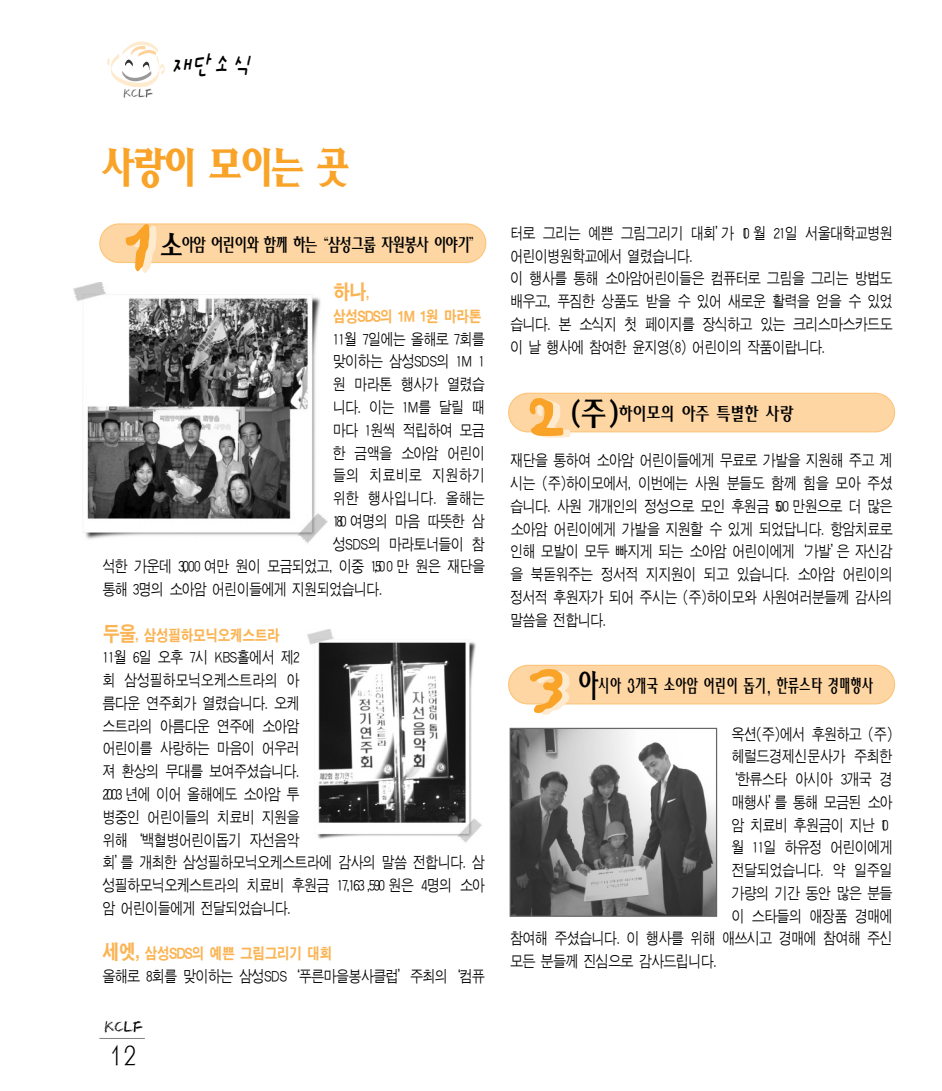
<style>
.page{position:relative;width:942px;height:1091px;background:#fff}
.page>*{position:absolute;margin:0;border:0;box-sizing:border-box;transform-origin:0 0}
.t1{font:52.5px "Sand";color:#f9a328;scale:1.08 1}
.t2{font:42px "Sapph IIB";letter-spacing:-.075em;color:#f9a328;scale:.8 1}
.t3{font:italic 35px "San Ks M";color:#000;scale:.8 1}
.t4{font:24.5px "Sapph IIL";color:#000;scale:.8 1}
.t5{font:21px "J Cbg K";color:#fbb454;scale:.85 1}
.t6{font:17.5px "Sapph IIM";letter-spacing:-.06em;color:#000;scale:.72 1}
.t7{font:17.5px "Sapph IIM";color:#000;scale:.65 1}
.t8{font:17.5px "Sapph IIM";color:#000;scale:.8 1}
.t9{font:15.75px/22.8px "J Cmg J";letter-spacing:-.075em;color:#000;scale:.85 1}
.t10{font:15.75px "J Cbg K";letter-spacing:-.08em;color:#fbb454;scale:.85 1}
.t11{font:15.75px "J Cmg J";letter-spacing:-.055em;color:#000;scale:.85 1}
.t12{font:15.75px "J Cmg J";letter-spacing:-.05em;color:#000;scale:.85 1}
.t13{font:15.75px "J Cmg J";letter-spacing:-.025em;color:#000;scale:.85 1}
.t14{font:15.75px "J Cmg J";letter-spacing:-.01em;color:#000;scale:.85 1}
.s1{color:#feeace}
.s2{font-size:31.5px}
.s3{font-family:"Y Mj O13"}
.s4{font-size:15.75px}
.s5{font-size:21px}
</style>
<div class="page">
<hr style="left:99px;top:1037px;width:46px;height:1px;background:#808080">
<svg style="left:107px;top:41px;width:58px;height:57px"></svg>
<svg style="left:104px;top:1020px;width:39px;height:12px"></svg>
<img style="left:307px;top:629px;width:175px;height:214px">
<img style="left:511px;top:729px;width:204px;height:185px">
<div style="left:509px;top:727px;width:208px;height:189px;border:1px solid #666"></div>
<div style="left:508px;top:393px;width:386px;height:39px;background:#fed6a4;border-radius:19px"></div>
<div style="left:508px;top:392px;width:387px;height:40px;border:1px solid #fdc67d;border-radius:19px"></div>
<div style="left:508px;top:665px;width:386px;height:38px;background:#fed6a4;border-radius:19px"></div>
<div style="left:508px;top:664px;width:387px;height:40px;border:1px solid #fdc67d;border-radius:19px"></div>
<img style="left:73px;top:283px;width:254px;height:261px">
<div style="left:100px;top:224px;width:386px;height:38px;background:#fed6a4;border-radius:19px"></div>
<div style="left:99px;top:223px;width:387px;height:40px;border:1px solid #fdc67d;border-radius:19px"></div>
<h3 class="t3" style="left:171px;top:53px;width:107px">재단소식</h3>
<h2 class="t2" style="left:101px;top:149px;width:312px">사랑이 모이는 곳</h2>
<h1 class="t1" style="left:121px;top:224px;width:43px">1<span class="s1">1</span></h1>
<p class="t6" style="left:160px;top:237px;width:448px"><span class="s2">소</span>아암 어린이와 함께 하는<span class="s3">“</span>삼성그룹 자원봉사 이야기<span class="s3">”</span></p>
<h3 class="t5" style="left:333px;top:282px;width:45px">하나<span class="s4">,</span></h3>
<p class="t10" style="left:333px;top:309px;width:177px">삼성SDS의 1M 1원 마라톤</p>
<p class="t9" style="left:333px;top:328px;width:181px">11월 7일에는 올해로 7회를</p>
<p class="t9" style="left:333px;top:351px;width:181px">맞이하는 삼성SDS의 1M 1</p>
<p class="t9" style="left:333px;top:374px;width:181px">원 마라톤 행사가 열렸습</p>
<p class="t9" style="left:333px;top:397px;width:181px">니다. 이는 1M를 달릴 때</p>
<p class="t9" style="left:333px;top:419px;width:181px">마다 1원씩 적립하여 모금</p>
<p class="t9" style="left:333px;top:442px;width:181px">한 금액을 소아암 어린이</p>
<p class="t14" style="left:333px;top:468px;width:181px">들의 치료비로 지원하기</p>
<p class="t13" style="left:333px;top:491px;width:181px">위한 행사입니다. 올해는</p>
<p class="t9" style="left:333px;top:510px;width:181px">180 여명의 마음 따뜻한 삼</p>
<p class="t9" style="left:333px;top:533px;width:181px">성SDS의 마라토너들이 참</p>
<p class="t9" style="left:102px;top:556px;width:452px">석한 가운데 3,000 여만 원이 모금되었고, 이중 1,500 만 원은 재단을</p>
<p class="t9" style="left:102px;top:579px;width:331px">통해 3명의 소아암 어린이들에게 지원되었습니다.</p>
<p class="t10" style="left:102px;top:627px;width:211px"><span class="s5">두울</span>, 삼성필하모닉오케스트라</p>
<p class="t9" style="left:102px;top:647px;width:452px">11월 6일 오후 7시 KBS홀에서 제2<br>회 삼성필하모닉오케스트라의 아<br>름다운 연주회가 열렸습니다. 오케<br>스트라의 아름다운 연주에 소아암<br>어린이를 사랑하는 마음이 어우러<br>져 환상의 무대를 보여주셨습니다.<br>2003 년에 이어 올해에도 소아암 투<br>병중인 어린이들의 치료비 지원을<br>위해‘백혈병어린이돕기 자선음악<br>회’를 개최한 삼성필하모닉오케스트라에 감사의 말씀 전합니다. 삼 성필하모닉오케스트라의 치료비 후원금 17,163 ,590 원은 4명의 소아 암 어린이들에게 전달되었습니다.</p>
<p class="t10" style="left:102px;top:946px;width:273px"><span class="s5">세엣,</span> 삼성SDS의 예쁜 그림그리기 대회</p>
<p class="t9" style="left:102px;top:965px;width:452px">올해로 8회를 맞이하는 삼성SDS ‘푸른마을봉사클럽’주최의‘컴퓨</p>
<h3 class="t4" style="left:108px;top:1044px;width:38px">12</h3>
<p class="t9" style="left:510px;top:222px;width:452px">터로 그리는 예쁜 그림그리기 대회’가 10 월 21일 서울대학교병원 어린이병원학교에서 열렸습니다.<br>이 행사를 통해 소아암어린이들은 컴퓨터로 그림을 그리는 방법도 배우고, 푸짐한 상품도 받을 수 있어 새로운 활력을 얻을 수 있었 습니다. 본 소식지 첫 페이지를 장식하고 있는 크리스마스카드도 이 날 행사에 참여한 윤지영(8) 어린이의 작품이랍니다.</p>
<h1 class="t1" style="left:529px;top:393px;width:43px">2<span class="s1">2</span></h1>
<p class="t8" style="left:569px;top:406px;width:282px"><span class="s2">(주)</span>하이모의 아주 특별한 사랑</p>
<p class="t9" style="left:510px;top:450px;width:452px;text-align:justify">재단을 통하여 소아암 어린이들에게 무료로 가발을 지원해 주고 계 시는 (주)하이모에서, 이번에는 사원 분들도 함께 힘을 모아 주셨 습니다. 사원 개개인의 정성으로 모인 후원금 500 만원으로 더 많은 소아암 어린이에게 가발을 지원할 수 있게 되었답니다. 항암치료로 인해 모발이 모두 빠지게 되는 소아암 어린이에게‘가발’은 자신감 을 북돋워주는 정서적 지지원이 되고 있습니다. 소아암 어린이의 정서적 후원자가 되어 주시는 (주)하이모와 사원여러분들께 감사의 말씀을 전합니다.</p>
<h1 class="t1" style="left:529px;top:665px;width:43px">3<span class="s1">3</span></h1>
<p class="t7" style="left:578px;top:678px;width:456px"><span class="s2">아</span>시아 3개국 소아암 어린이 돕기, 한류스타 경매행사</p>
<p class="t9" style="left:731px;top:723px;width:192px">옥션(주)에서 후원하고 (주)</p>
<p class="t11" style="left:731px;top:749px;width:192px">헤럴드경제신문사가 주최한</p>
<p class="t9" style="left:724px;top:768px;width:200px">‘한류스타 아시아 3개국 경</p>
<p class="t9" style="left:731px;top:791px;width:192px">매행사’를 통해 모금된 소아</p>
<p class="t9" style="left:731px;top:814px;width:187px">암 치료비 후원금이 지난 10</p>
<p class="t9" style="left:731px;top:837px;width:192px">월 11일 하유정 어린이에게</p>
<p class="t12" style="left:731px;top:863px;width:192px">전달되었습니다. 약 일주일</p>
<p class="t9" style="left:731px;top:882px;width:192px">가량의 기간 동안 많은 분들</p>
<p class="t9" style="left:731px;top:905px;width:192px">이 스타들의 애장품 경매에</p>
<p class="t9" style="left:510px;top:928px;width:452px">참여해 주셨습니다. 이 행사를 위해 애쓰시고 경매에 참여해 주신</p>
<p class="t9" style="left:510px;top:950px;width:245px">모든 분들께 진심으로 감사드립니다.</p>
</div>
